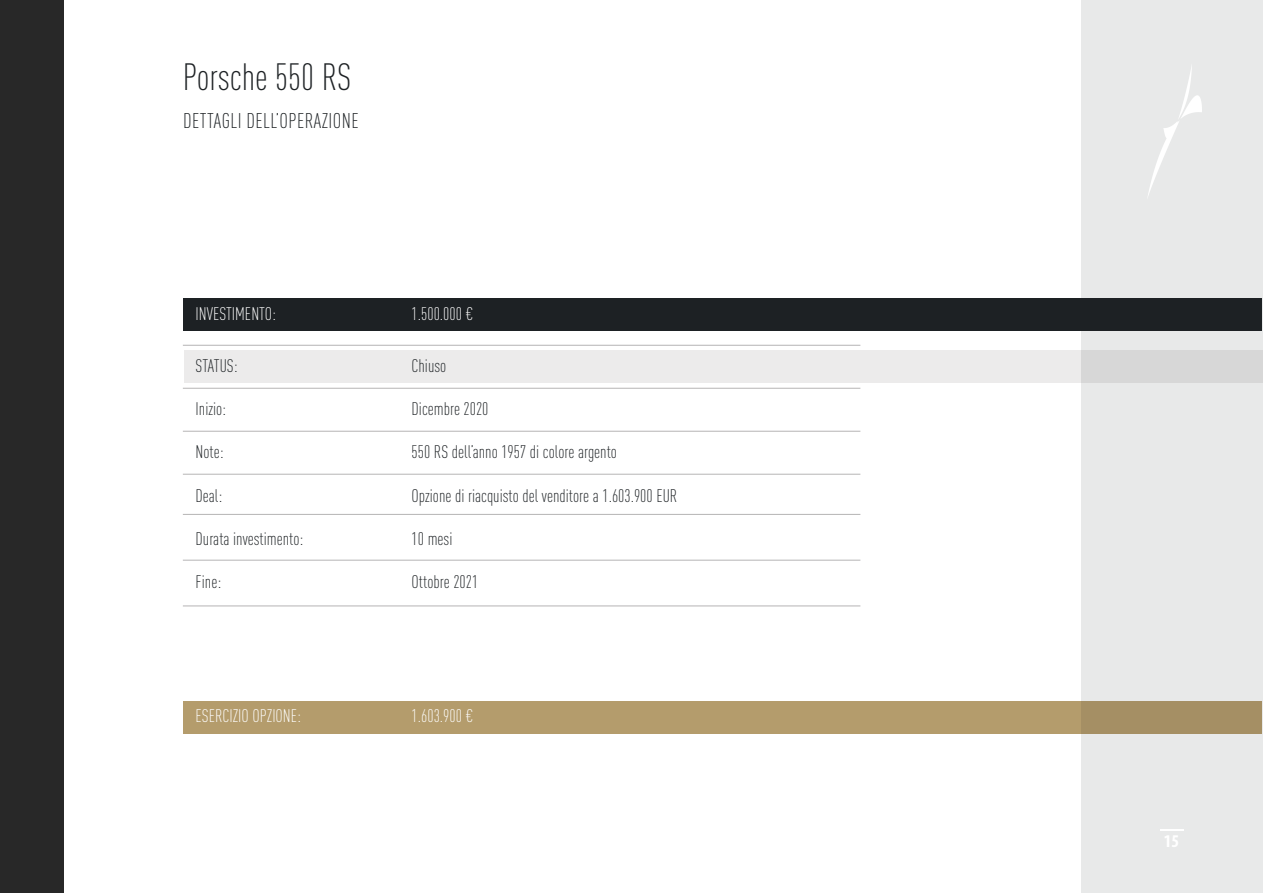
<style>
.page{position:relative;width:1263px;height:893px;background:#fff}
.page>*{position:absolute;margin:0;border:0;box-sizing:border-box;transform-origin:0 0}
.t1{font:300 condensed 37.5px "DIN Pro";color:#1d2124}
.t2{font:300 condensed 21px "DIN Pro";letter-spacing:.02em;color:#1d2124}
.t3{font:300 condensed 18px "DIN Pro";color:#1d2124}
.t4{font:300 condensed 18px "DIN Pro";color:#fff}
.t5{font:700 condensed 18px "Myriad Pro";color:#fff}
</style>
<div class="page">
<div style="left:0;top:0;width:64px;height:893px;background:#282828"></div>
<div style="left:183px;top:299px;width:1079px;height:32px;background:#1d2124"></div>
<hr style="left:183px;top:345px;width:677px;height:1px;background:#231f20">
<hr style="left:183px;top:388px;width:677px;height:1px;background:#231f20">
<hr style="left:183px;top:431px;width:677px;height:1px;background:#231f20">
<hr style="left:183px;top:474px;width:677px;height:1px;background:#231f20">
<hr style="left:183px;top:514px;width:677px;height:1px;background:#231f20">
<hr style="left:183px;top:560px;width:677px;height:1px;background:#231f20">
<hr style="left:183px;top:606px;width:677px;height:1px;background:#231f20">
<div style="left:184px;top:350px;width:1079px;height:33px;background:#ecebeb"></div>
<div style="left:183px;top:701px;width:1079px;height:32px;background:#b49c6c"></div>
<svg style="left:1081px;top:0;width:182px;height:893px;background:#dcdddb"></svg>
<hr style="left:1160px;top:829px;width:23px;height:2px;background:#fff">
<img style="left:1147px;top:64px;width:54px;height:135px">
<p class="t1" style="left:183px;top:51px;width:170px">Porsche 550 RS</p>
<p class="t2" style="left:183px;top:105px;width:177px">DETTAGLI DELL’OPERAZIONE</p>
<p class="t4" style="left:196px;top:301px;width:82px">INVESTIMENTO:</p>
<p class="t4" style="left:412px;top:301px;width:63px">1.500.000 €</p>
<p class="t3" style="left:196px;top:353px;width:43px">STATUS:</p>
<p class="t3" style="left:412px;top:353px;width:36px">Chiuso</p>
<p class="t3" style="left:196px;top:396px;width:32px">Inizio:</p>
<p class="t3" style="left:412px;top:396px;width:78px">Dicembre 2020</p>
<p class="t3" style="left:196px;top:439px;width:30px">Note:</p>
<p class="t3" style="left:412px;top:439px;width:207px">550 RS dell’anno 1957 di colore argento</p>
<p class="t3" style="left:196px;top:483px;width:28px">Deal:</p>
<p class="t3" style="left:412px;top:483px;width:267px">Opzione di riacquisto del venditore a 1.603.900 EUR</p>
<p class="t3" style="left:196px;top:526px;width:109px">Durata investimento:</p>
<p class="t3" style="left:412px;top:526px;width:42px">10 mesi</p>
<p class="t3" style="left:196px;top:569px;width:27px">Fine:</p>
<p class="t3" style="left:412px;top:569px;width:68px">Ottobre 2021</p>
<p class="t4" style="left:196px;top:703px;width:107px">ESERCIZIO OPZIONE:</p>
<p class="t4" style="left:412px;top:703px;width:63px">1.603.900 €</p>
<p class="t5" style="left:1164px;top:830px;width:17px">15</p>
</div>
